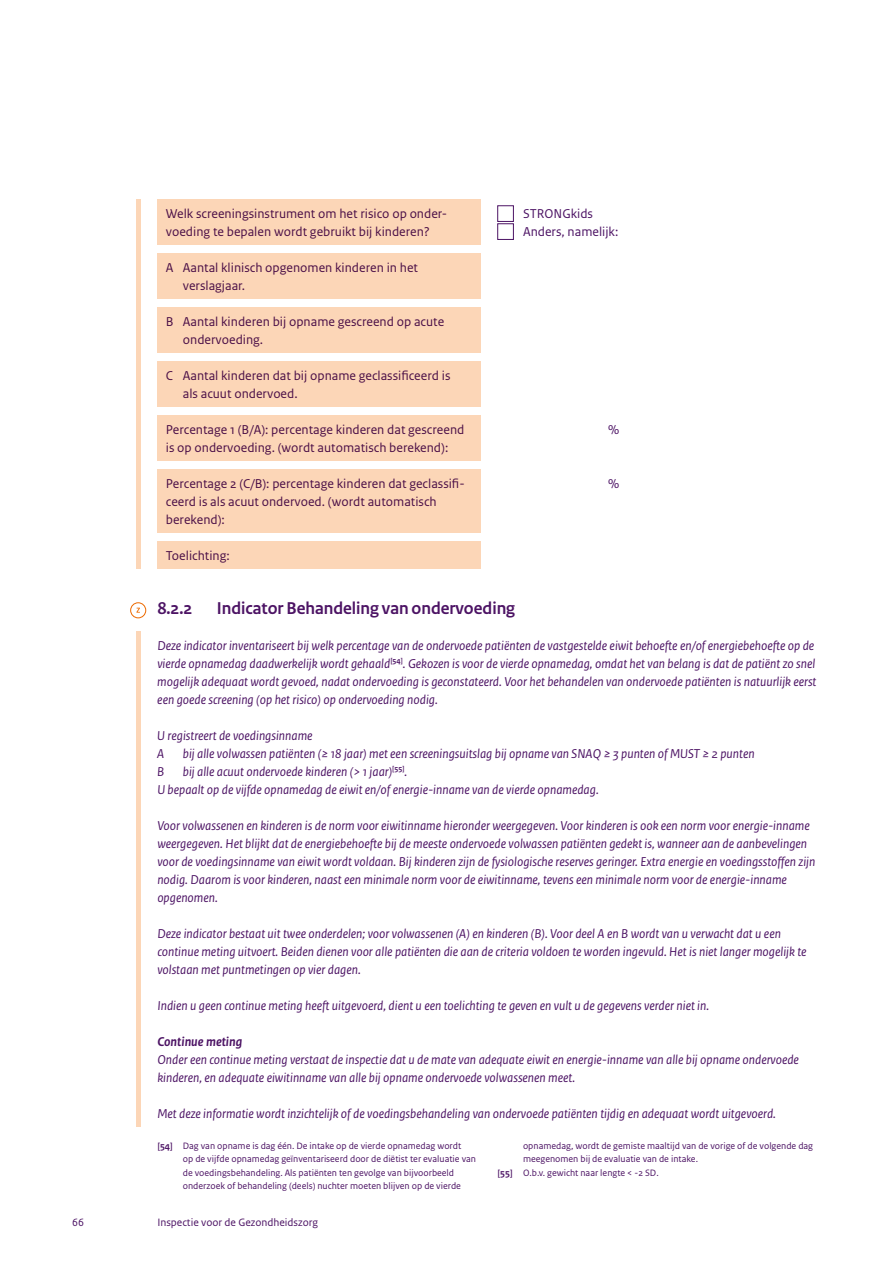
<style>
.page{position:relative;width:893px;height:1263px;background:#fff}
.page>*{position:absolute;margin:0;border:0;box-sizing:border-box;transform-origin:0 0}
.t1{font:700 18px "Rijksoverheid Sans Heading";color:#4c1364}
.t2{font:italic 13.5px/18px "Rijksoverheid Sans Text";color:#4c1364}
.t3{font:13.5px/18px "Rijksoverheid Sans Text";color:#4c1364}
.t4{font:italic 700 13.5px "Rijksoverheid Sans Text";color:#4c1364}
.t5{font:11.25px "Rijksoverheid Sans Text";color:#4c1364}
.t6{font:9.75px/13.5px "Rijksoverheid Sans Text";color:#4c1364}
.s1{font-weight:700}
</style>
<div class="page">
<div style="left:130px;top:602px;width:16px;height:16px;border:1px solid #ed6a00;border-radius:50%"></div>
<svg style="left:136px;top:608px;width:4px;height:5px"></svg>
<hr style="left:136px;top:632px;width:4px;height:495px;background:#fcd6b7">
<hr style="left:136px;top:200px;width:4px;height:369px;background:#fcd6b7">
<div style="left:497px;top:206px;width:17px;height:16px;border:1px solid #4c1364"></div>
<div style="left:497px;top:224px;width:17px;height:16px;border:1px solid #4c1364"></div>
<div style="left:157px;top:200px;width:323px;height:45px;background:#fcd6b7"></div>
<div style="left:157px;top:254px;width:323px;height:45px;background:#fcd6b7"></div>
<div style="left:157px;top:308px;width:323px;height:45px;background:#fcd6b7"></div>
<div style="left:157px;top:362px;width:323px;height:45px;background:#fcd6b7"></div>
<div style="left:157px;top:416px;width:323px;height:45px;background:#fcd6b7"></div>
<div style="left:157px;top:470px;width:323px;height:63px;background:#fcd6b7"></div>
<div style="left:157px;top:542px;width:323px;height:27px;background:#fcd6b7"></div>
<p class="t3" style="left:166px;top:205px;width:283px">Welk screeningsinstrument om het risico op onder-</p>
<p class="t3" style="left:523px;top:205px;width:72px">STRONGkids</p>
<p class="t3" style="left:166px;top:223px;width:265px">voeding te bepalen wordt gebruikt bij kinderen?</p>
<p class="t3" style="left:523px;top:223px;width:97px">Anders, namelijk:</p>
<p class="t3" style="left:183px;top:259px;width:237px;text-indent:-17px">A Aantal klinisch opgenomen kinderen in het verslagjaar.</p>
<p class="t3" style="left:183px;top:313px;width:263px;text-indent:-17px">B Aantal kinderen bij opname gescreend op acute ondervoeding.</p>
<p class="t3" style="left:183px;top:367px;width:269px;text-indent:-17px">C Aantal kinderen dat bij opname geclassificeerd is als acuut ondervoed.</p>
<p class="t3" style="left:166px;top:421px;width:300px">Percentage 1 (B/A): percentage kinderen dat gescreend</p>
<p class="t3" style="left:608px;top:421px;width:13px">%</p>
<p class="t3" style="left:166px;top:439px;width:284px">is op ondervoeding. (wordt automatisch berekend):</p>
<p class="t3" style="left:166px;top:475px;width:300px">Percentage 2 (C/B): percentage kinderen dat geclassifi-</p>
<p class="t3" style="left:608px;top:475px;width:13px">%</p>
<p class="t3" style="left:166px;top:493px;width:272px">ceerd is als acuut ondervoed. (wordt automatisch berekend):</p>
<p class="t3" style="left:166px;top:547px;width:65px">Toelichting:</p>
<h1 class="t1" style="left:157px;top:598px;width:36px">8.2.2</h1>
<h1 class="t1" style="left:217px;top:598px;width:300px">Indicator Behandeling van ondervoeding</h1>
<p class="t2" style="left:157px;top:637px;width:661px">Deze indicator inventariseert bij welk percentage van de ondervoede patiënten de vastgestelde eiwit behoefte en/of energiebehoefte op de vierde opnamedag daadwerkelijk wordt gehaald<sup>[54]</sup>. Gekozen is voor de vierde opnamedag, omdat het van belang is dat de patiënt zo snel mogelijk adequaat wordt gevoed, nadat ondervoeding is geconstateerd. Voor het behandelen van ondervoede patiënten is natuurlijk eerst een goede screening (op het risico) op ondervoeding nodig.</p>
<p class="t2" style="left:157px;top:727px;width:157px">U registreert de voedingsinname<br>A</p>
<p class="t2" style="left:183px;top:745px;width:573px">bij alle volwassen patiënten (≥ 18 jaar) met een screeningsuitslag bij opname van SNAQ ≥ 3 punten of MUST ≥ 2 punten</p>
<p class="t2" style="left:157px;top:763px;width:443px;text-indent:26px">bij alle acuut ondervoede kinderen (&gt; 1 jaar)<sup>[55]</sup>.<br>U bepaalt op de vijfde opnamedag de eiwit en/of energie-inname van de vierde opnamedag.</p>
<p class="t2" style="left:157px;top:817px;width:660px">Voor volwassenen en kinderen is de norm voor eiwitinname hieronder weergegeven. Voor kinderen is ook een norm voor energie-inname weergegeven. Het blijkt dat de energiebehoefte bij de meeste ondervoede volwassen patiënten gedekt is, wanneer aan de aanbevelingen voor de voedingsinname van eiwit wordt voldaan. Bij kinderen zijn de fysiologische reserves geringer. Extra energie en voedingsstoffen zijn nodig. Daarom is voor kinderen, naast een minimale norm voor de eiwitinname, tevens een minimale norm voor de energie-inname opgenomen.</p>
<p class="t2" style="left:157px;top:925px;width:651px">Deze indicator bestaat uit twee onderdelen; voor volwassenen (A) en kinderen (B). Voor deel A en B wordt van u verwacht dat u een continue meting uitvoert. Beiden dienen voor alle patiënten die aan de criteria voldoen te worden ingevuld. Het is niet langer mogelijk te volstaan met puntmetingen op vier dagen.</p>
<p class="t2" style="left:157px;top:997px;width:553px">Indien u geen continue meting heeft uitgevoerd, dient u een toelichting te geven en vult u de gegevens verder niet in.</p>
<p class="t4" style="left:157px;top:1034px;width:87px">Continue meting</p>
<p class="t2" style="left:157px;top:1051px;width:643px">Onder een continue meting verstaat de inspectie dat u de mate van adequate eiwit en energie-inname van alle bij opname ondervoede kinderen, en adequate eiwitinname van alle bij opname ondervoede volwassenen meet.</p>
<p class="t2" style="left:157px;top:1105px;width:620px">Met deze informatie wordt inzichtelijk of de voedingsbehandeling van ondervoede patiënten tijdig en adequaat wordt uitgevoerd.</p>
<p class="t6" style="left:183px;top:1139px;width:295px;text-indent:-26px"><span class="s1">[54]</span> Dag van opname is dag één. De intake op de vierde opnamedag wordt<br>op de vijfde opnamedag geïnventariseerd door de diëtist ter evaluatie van de voedingsbehandeling. Als patiënten ten gevolge van bijvoorbeeld onderzoek of behandeling (deels) nuchter moeten blijven op de vierde</p>
<p class="t6" style="left:523px;top:1139px;width:292px">opnamedag, wordt de gemiste maaltijd van de vorige of de volgende dag</p>
<p class="t2" style="left:157px;top:763px;width:9px">B</p>
<p class="t6" style="left:523px;top:1153px;width:177px">meegenomen bij de evaluatie van de intake.</p>
<p class="t6" style="left:497px;top:1166px;width:163px"><span class="s1">[55]</span> O.b.v. gewicht naar lengte &lt; -2 SD.</p>
<p class="t5" style="left:72px;top:1216px;width:13px">66</p>
<p class="t5" style="left:157px;top:1216px;width:162px">Inspectie voor de Gezondheidszorg</p>
</div>
